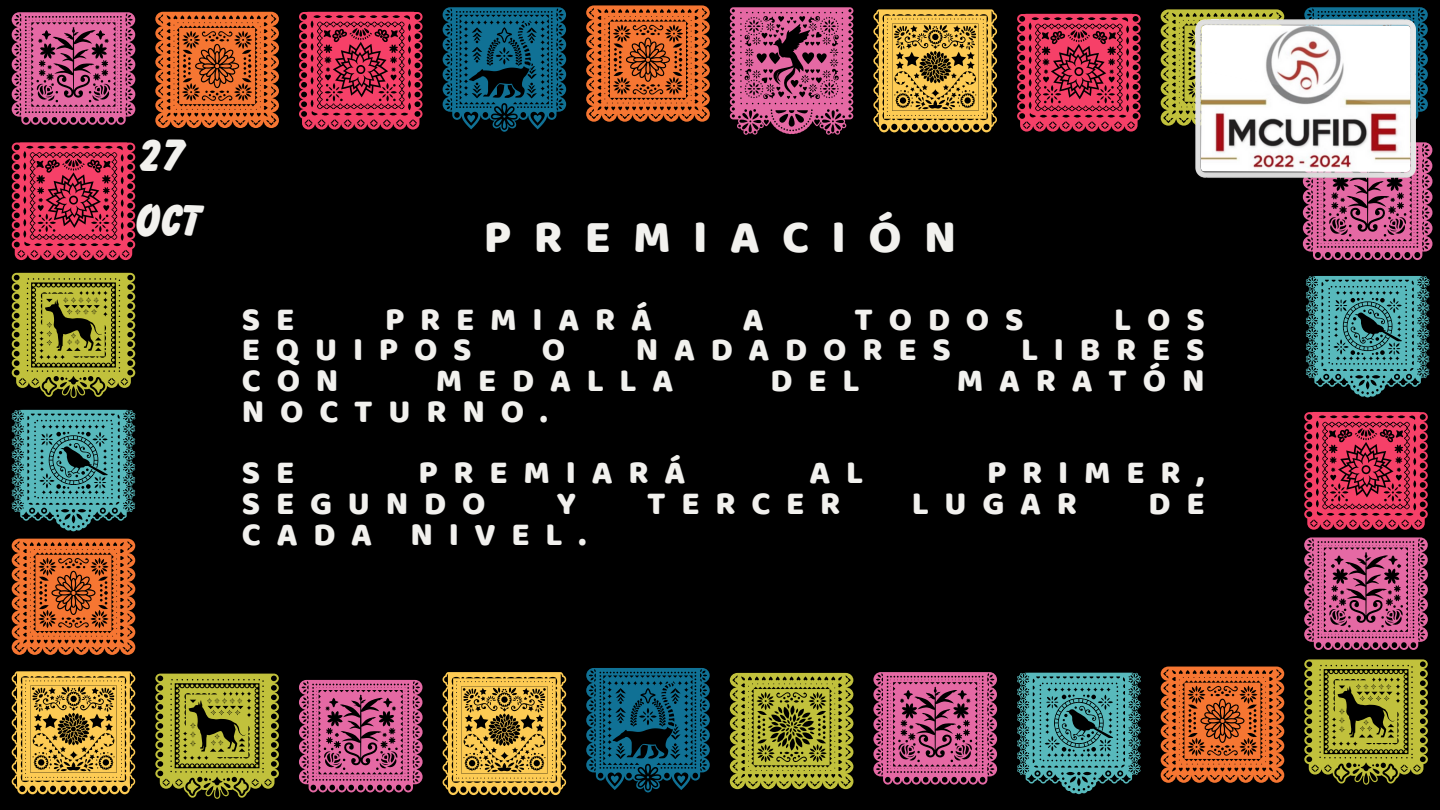
<style>
.page{position:relative;width:1440px;height:810px;background:#000}
.page>*{position:absolute;margin:0;border:0;box-sizing:border-box;transform-origin:0 0}
.t1{font:47.3px "Baloo Thambi";letter-spacing:.475em;color:#f2f1ee}
.t2{font:700 expanded 46.8px/65.3px "Balloon D";color:#f2f1ee}
.t3{font:33.3px "Baloo Thambi";letter-spacing:.475em;color:#f2f1ee}
</style>
<div class="page">
<svg style="left:12px;top:410px;width:123px;height:121px"></svg>
<svg style="left:12px;top:273px;width:123px;height:125px"></svg>
<svg style="left:12px;top:142px;width:123px;height:118px;background:#b42e4c"></svg>
<svg style="left:730px;top:673px;width:123px;height:116px;background:#93932d"></svg>
<svg style="left:12px;top:539px;width:123px;height:116px;background:#c05c27"></svg>
<svg style="left:155px;top:674px;width:124px;height:125px"></svg>
<svg style="left:12px;top:671px;width:123px;height:123px;background:#ba953d"></svg>
<svg style="left:873px;top:672px;width:124px;height:113px;background:#ab4e7a"></svg>
<svg style="left:1017px;top:673px;width:124px;height:121px"></svg>
<svg style="left:1304px;top:412px;width:124px;height:118px;background:#b32e4b"></svg>
<svg style="left:1303px;top:142px;width:130px;height:118px;background:#a74c78"></svg>
<svg style="left:1161px;top:667px;width:123px;height:116px;background:#c05c26"></svg>
<svg style="left:1306px;top:276px;width:123px;height:121px"></svg>
<svg style="left:299px;top:680px;width:124px;height:112px;background:#ab4e7a"></svg>
<svg style="left:586px;top:668px;width:124px;height:124px"></svg>
<svg style="left:12px;top:12px;width:123px;height:113px;background:#ac4e7b"></svg>
<svg style="left:730px;top:7px;width:123px;height:128px"></svg>
<svg style="left:443px;top:7px;width:123px;height:125px"></svg>
<svg style="left:155px;top:12px;width:124px;height:116px;background:#bf5b26"></svg>
<svg style="left:299px;top:12px;width:124px;height:118px;background:#b22e4b"></svg>
<svg style="left:1161px;top:9px;width:123px;height:117px;background:#9a9a33"></svg>
<svg style="left:873px;top:9px;width:124px;height:123px;background:#b8943d"></svg>
<svg style="left:1304px;top:7px;width:124px;height:112px;background:#105872"></svg>
<svg style="left:586px;top:5px;width:124px;height:117px;background:#be5b26"></svg>
<svg style="left:1017px;top:14px;width:124px;height:118px;background:#b22e4b"></svg>
<svg style="left:443px;top:672px;width:123px;height:123px;background:#ba953d"></svg>
<svg style="left:1304px;top:659px;width:124px;height:126px"></svg>
<svg style="left:1304px;top:537px;width:124px;height:113px;background:#ab4e7a"></svg>
<img style="left:1196px;top:20px;width:220px;height:159px">
<p class="t2" style="left:136px;top:130px;width:67px">27 oct</p>
<p class="t1" style="left:484px;top:202px;width:474px">PREMIACIÓN</p>
<p class="t3" style="left:242px;top:295px;width:54px">S E</p>
<p class="t3" style="left:385px;top:295px;width:268px">PREMIARÁ</p>
<p class="t3" style="left:743px;top:295px;width:22px">A</p>
<p class="t3" style="left:855px;top:295px;width:170px">TODOS</p>
<p class="t3" style="left:1114px;top:295px;width:92px">LOS</p>
<p class="t3" style="left:242px;top:325px;width:231px">EQUIPOS</p>
<p class="t3" style="left:542px;top:325px;width:25px">O</p>
<p class="t3" style="left:636px;top:325px;width:317px">NADADORES</p>
<p class="t3" style="left:1021px;top:325px;width:185px">LIBRES</p>
<p class="t3" style="left:242px;top:356px;width:98px">CON</p>
<p class="t3" style="left:436px;top:356px;width:239px">MEDALLA</p>
<p class="t3" style="left:771px;top:356px;width:91px">DEL</p>
<p class="t3" style="left:957px;top:356px;width:249px">MARATÓN</p>
<p class="t3" style="left:242px;top:387px;width:307px">NOCTURNO.</p>
<p class="t3" style="left:242px;top:448px;width:54px">S E</p>
<p class="t3" style="left:418px;top:448px;width:268px">PREMIARÁ</p>
<p class="t3" style="left:809px;top:448px;width:55px">A L</p>
<p class="t3" style="left:987px;top:448px;width:219px">PRIMER,</p>
<p class="t3" style="left:242px;top:479px;width:245px">SEGUNDO</p>
<p class="t3" style="left:557px;top:479px;width:21px">Y</p>
<p class="t3" style="left:647px;top:479px;width:195px">TERCER</p>
<p class="t3" style="left:912px;top:479px;width:167px">LUGAR</p>
<p class="t3" style="left:1148px;top:479px;width:58px">D E</p>
<p class="t3" style="left:242px;top:510px;width:346px">CADA NIVEL.</p>
</div>
